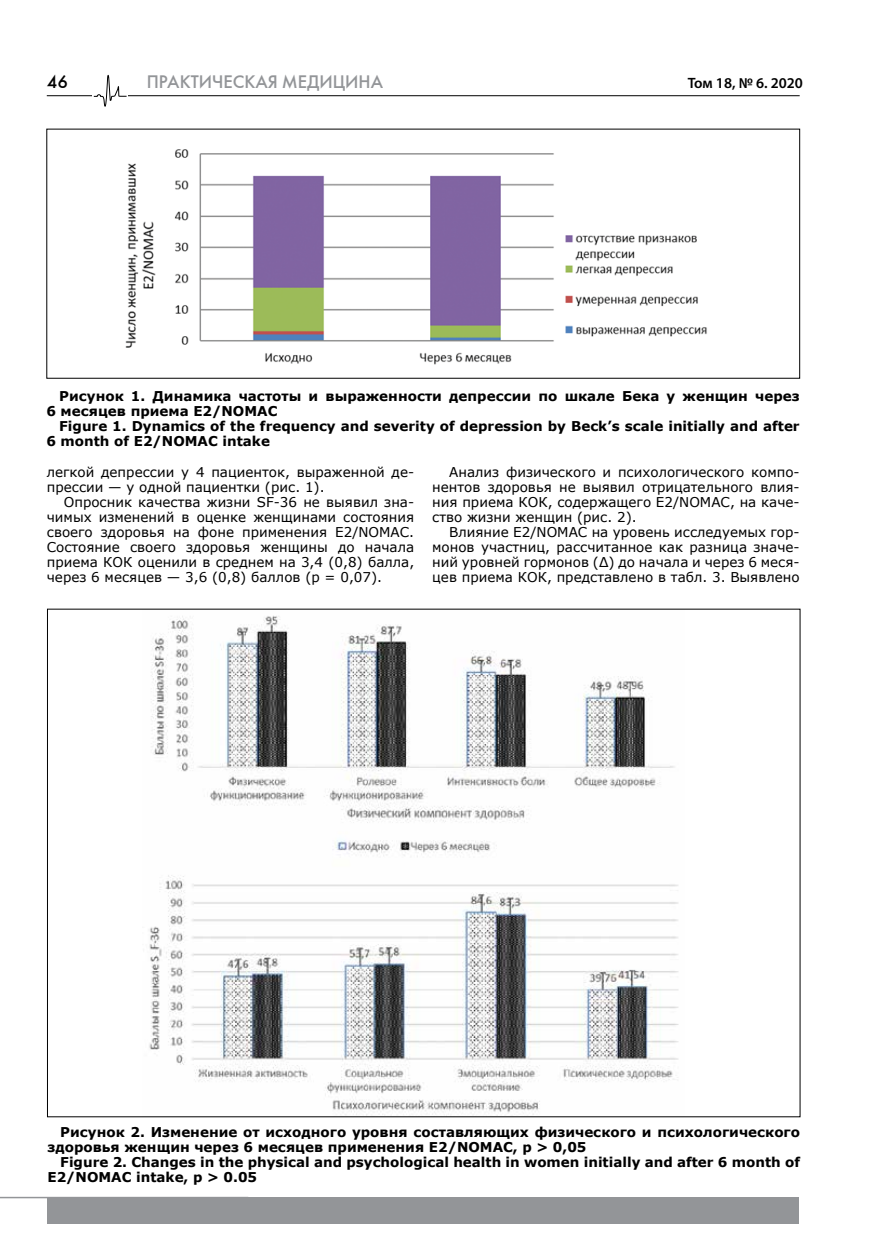
<style>
.page{position:relative;width:872px;height:1255px;background:#fff}
.page>*{position:absolute;margin:0;border:0;box-sizing:border-box;transform-origin:0 0}
.t1{font:18px "Futuris C";color:#939598}
.t2{font:18px "Futuris C";color:#000}
.t3{font:600 15px "Myriad Pro";color:#000}
.t4{font:13.5px/15px "Verdana";color:#000;text-align:justify}
.t5{font:700 13.5px/15px "Verdana";color:#000}
</style>
<div class="page">
<hr style="left:0;top:1196px;width:248px;height:2px;background:#939598">
<hr style="left:47px;top:95px;width:752px;height:1px;background:#000">
<div style="left:93px;top:74px;width:35px;height:33px;background:#fff"></div>
<svg style="left:93px;top:74px;width:34px;height:33px"></svg>
<div style="left:47px;top:1196px;width:751px;height:27px;background:#939598"></div>
<img style="left:125px;top:149px;width:582px;height:216px">
<img style="left:149px;top:615px;width:530px;height:500px">
<h1 class="t2" style="left:47px;top:71px;width:23px">46</h1>
<h1 class="t1" style="left:147px;top:71px;width:238px">ПРАКТИЧЕСКАЯ МЕДИЦИНА</h1>
<p class="t3" style="left:687px;top:73px;width:117px">Том 18, № 6. 2020</p>
<p class="t5" style="left:46px;top:389px;width:754px;text-indent:13px">Рисунок 1. Динамика частоты и выраженности депрессии по шкале Бека у женщин через<br>6 месяцев приема E2/NОMAC</p>
<p class="t5" style="left:46px;top:419px;width:754px;text-indent:13px">Figure 1. Dynamics of the frequency and severity of depression by Beck’s scale initially and after<br>6 month of E2/NОMAC intake</p>
<p class="t4" style="left:47px;top:464px;width:369px">легкой депрессии у 4 пациенток, выраженной де&shy;прессии — у одной пациентки (рис. 1).</p>
<p class="t4" style="left:47px;top:494px;width:369px;text-indent:17px">Опросник качества жизни SF-36 не выявил зна&shy;чимых изменений в оценке женщинами состояния своего здоровья на фоне применения E2/NОMAC.<br>Состояние своего здоровья женщины до начала приема КОК оценили в среднем на 3,4 (0,8) балла, через 6 месяцев — 3,6 (0,8) баллов (p = 0,07).</p>
<p class="t4" style="left:432px;top:464px;width:369px;text-indent:17px">Анализ физического и психологического компо&shy;нентов здоровья не выявил отрицательного влия&shy;ния приема КОК, содержащего E2/NОMAC, на каче&shy;ство жизни женщин (рис. 2).</p>
<p class="t4" style="left:432px;top:524px;width:369px;text-indent:17px">Влияние E2/NОMAC на уровень исследуемых гор&shy;монов участниц, рассчитанное как разница значе&shy;ний уровней гормонов (Δ) до начала и через 6 меся&shy;цев приема КОК, представлено в табл. 3. Выявлено</p>
<p class="t5" style="left:47px;top:1124px;width:754px;text-indent:13px">Рисунок 2. Изменение от исходного уровня составляющих физического и психологического здоровья женщин через 6 месяцев применения E2/NОMAC, р &gt; 0,05</p>
<p class="t5" style="left:47px;top:1154px;width:754px;text-indent:13px">Figure 2. Changes in the physical and psychological health in women initially and after 6 month of<br>E2/NОMAC intake, р &gt; 0.05</p>
</div>
